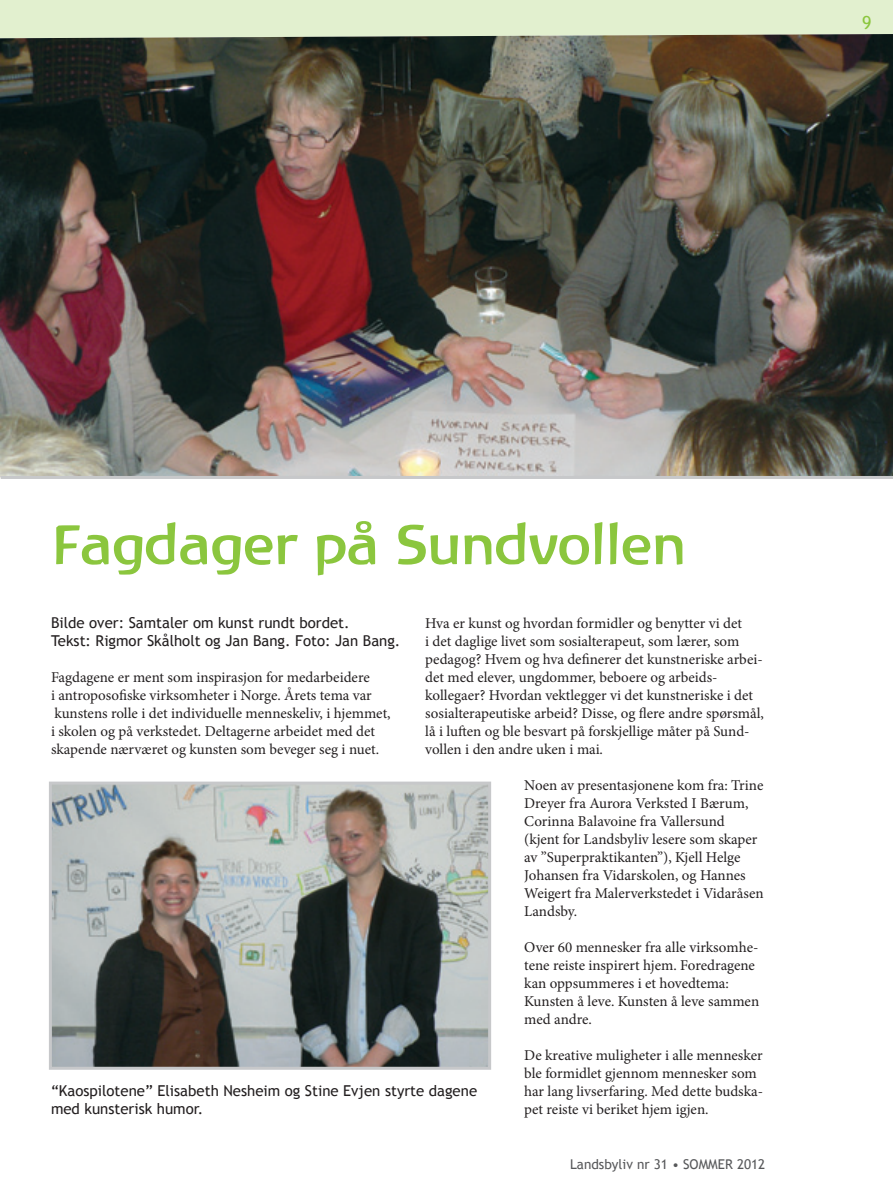
<style>
.page{position:relative;width:893px;height:1191px;background:#fff}
.page>*{position:absolute;margin:0;border:0;box-sizing:border-box;transform-origin:0 0}
.t1{font:54px "Atlantis";color:#8bc63e}
.t2{font:18px "Trebuchet MS";color:#8bc63e}
.t3{font:15px/18px "Minion Pro";color:#231f20}
.t4{font:15px/18px "Trebuchet MS";color:#231f20}
.t5{font:13.5px "Trebuchet MS";color:#57585a}
</style>
<div class="page">
<div style="left:0;top:0;width:893px;height:34px;background:#e2f0cf"></div>
<img style="left:0;top:34px;width:893px;height:443px">
<img style="left:53px;top:785px;width:434px;height:280px">
<div style="left:49px;top:781px;width:442px;height:288px;border:3px solid #c7c8ca"></div>
<hr style="left:1px;top:476px;width:892px;height:3px;background:#c7c8ca">
<p class="t2" style="left:862px;top:12px;width:11px">9</p>
<h1 class="t1" style="left:51px;top:512px;width:636px">Fagdager på Sundvollen</h1>
<p class="t4" style="left:51px;top:613px;width:351px">Bilde over: Samtaler om kunst rundt bordet.<br>Tekst: Rigmor Skålholt og Jan Bang. Foto: Jan Bang.</p>
<p class="t3" style="left:51px;top:668px;width:341px">Fagdagene er ment som inspirasjon for medarbeidere<br>i antroposofiske virksomheter i Norge. Årets tema var kunstens rolle i det individuelle menneskeliv, i hjemmet, i skolen og på verkstedet. Deltagerne arbeidet med det skapende nærværet og kunsten som beveger seg i nuet.</p>
<p class="t3" style="left:425px;top:614px;width:340px">Hva er kunst og hvordan formidler og benytter vi det<br>i det daglige livet som sosialterapeut, som lærer, som pedagog? Hvem og hva definerer det kunstneriske arbei&shy;det med elever, ungdommer, beboere og arbeids&shy;kollegaer? Hvordan vektlegger vi det kunstneriske i det sosialterapeutiske arbeid? Disse, og flere andre spørsmål, lå i luften og ble besvart på forskjellige måter på Sund&shy;vollen i den andre uken i mai.</p>
<p class="t3" style="left:524px;top:776px;width:241px">Noen av presentasjonene kom fra: Trine Dreyer fra Aurora Verksted I Bærum, Corinna Balavoine fra Vallersund (kjent for Landsbyliv lesere som skaper av ”Superpraktikanten”), Kjell Helge Johansen fra Vidarskolen, og Hannes Weigert fra Malerverkstedet i Vidaråsen Landsby.</p>
<p class="t3" style="left:524px;top:938px;width:236px">Over 60 mennesker fra alle virksomhe&shy;tene reiste inspirert hjem. Foredragene kan oppsummeres i et hovedtema:<br>Kunsten å leve. Kunsten å leve sammen med andre.</p>
<p class="t3" style="left:524px;top:1046px;width:240px">De kreative muligheter i alle mennesker ble formidlet gjennom mennesker som har lang livserfaring. Med dette budska&shy;pet reiste vi beriket hjem igjen.</p>
<p class="t4" style="left:51px;top:1081px;width:428px">“Kaospilotene” Elisabeth Nesheim og Stine Evjen styrte dagene med kunsterisk humor.</p>
<p class="t5" style="left:570px;top:1156px;width:197px">Landsbyliv nr 31 • SOMMER 2012</p>
</div>
